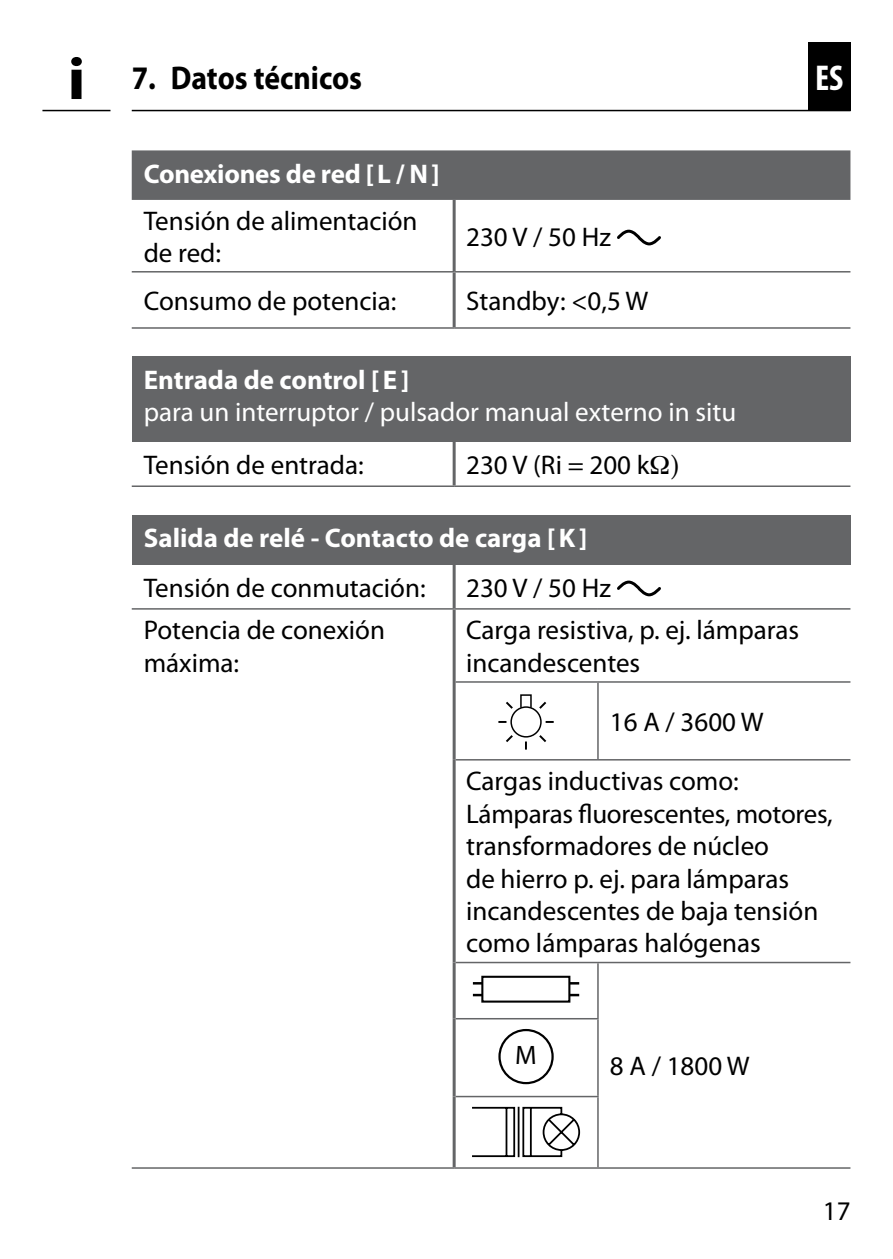
<style>
.page{position:relative;width:893px;height:1259px;background:#fff}
.page>*{position:absolute;margin:0;border:0;box-sizing:border-box;transform-origin:0 0}
.INFO-Icon{font:700 60px "Myriad Pro";color:#000;scale:1.1 1}
.t1{font:700 condensed 36px "Myriad Pro";color:#fff}
.t2{font:700 33px "Myriad Pro";color:#000;scale:.9 1}
.Fließtext_-_DE{font:27px/32.4px "Myriad Pro";color:#000}
.Fließtext_-_DE-2{font:27px/32.4px "Myriad Pro";color:#fff}
.Fließtext_-_DE-3{font:700 27px "Myriad Pro";color:#fff}
.Untertitel_-_DE{font:700 27px "Myriad Pro";letter-spacing:-.01em;color:#fff}
.t3{font:26.7px "Myriad Pro";color:#000}
.s1{font-weight:700}
</style>
<div class="page">
<div style="left:808px;top:42px;width:42px;height:69px;background:#000"></div>
<div style="left:132px;top:150px;width:718px;height:50px;background:#646567"></div>
<hr style="left:453px;top:200px;width:3px;height:71px;background:#646567">
<hr style="left:454px;top:271px;width:396px;height:1px;background:#646567">
<hr style="left:454px;top:327px;width:396px;height:2px;background:#646567">
<hr style="left:132px;top:271px;width:322px;height:1px;background:#646567">
<hr style="left:132px;top:327px;width:322px;height:2px;background:#646567">
<hr style="left:453px;top:272px;width:3px;height:55px;background:#646567">
<svg style="left:617px;top:229px;width:44px;height:17px"></svg>
<div style="left:132px;top:357px;width:718px;height:85px;background:#646567"></div>
<hr style="left:453px;top:442px;width:3px;height:43px;background:#646567">
<hr style="left:454px;top:485px;width:396px;height:2px;background:#646567">
<hr style="left:132px;top:485px;width:322px;height:2px;background:#646567">
<div style="left:132px;top:515px;width:718px;height:49px;background:#646567"></div>
<hr style="left:453px;top:564px;width:3px;height:44px;background:#646567">
<hr style="left:454px;top:608px;width:144px;height:1px;background:#646567">
<hr style="left:598px;top:608px;width:252px;height:1px;background:#646567">
<hr style="left:598px;top:961px;width:252px;height:2px;background:#646567">
<hr style="left:456px;top:759px;width:142px;height:1px;background:#646567">
<hr style="left:598px;top:759px;width:252px;height:1px;background:#646567">
<hr style="left:456px;top:961px;width:142px;height:2px;background:#646567">
<hr style="left:456px;top:1018px;width:143px;height:1px;background:#646567">
<hr style="left:456px;top:1095px;width:143px;height:2px;background:#646567">
<hr style="left:454px;top:1167px;width:144px;height:1px;background:#646567">
<hr style="left:598px;top:1167px;width:252px;height:1px;background:#646567">
<hr style="left:456px;top:681px;width:142px;height:2px;background:#646567">
<hr style="left:598px;top:681px;width:252px;height:2px;background:#646567">
<hr style="left:597px;top:683px;width:2px;height:76px;background:#646567">
<hr style="left:597px;top:963px;width:2px;height:55px;background:#646567">
<hr style="left:597px;top:1019px;width:2px;height:76px;background:#646567">
<hr style="left:597px;top:1097px;width:2px;height:70px;background:#646567">
<hr style="left:132px;top:608px;width:322px;height:1px;background:#646567">
<hr style="left:453px;top:609px;width:3px;height:73px;background:#646567">
<hr style="left:453px;top:682px;width:3px;height:78px;background:#646567">
<hr style="left:453px;top:760px;width:3px;height:202px;background:#646567">
<hr style="left:453px;top:962px;width:3px;height:56px;background:#646567">
<hr style="left:453px;top:1018px;width:3px;height:78px;background:#646567">
<hr style="left:453px;top:1096px;width:3px;height:71px;background:#646567">
<hr style="left:132px;top:1167px;width:322px;height:1px;background:#646567">
<svg style="left:617px;top:580px;width:44px;height:17px"></svg>
<div style="left:510px;top:706px;width:32px;height:31px;border:2px solid #000;border-radius:50%"></div>
<div style="left:520px;top:694px;width:12px;height:14px;border:2px solid #000"></div>
<svg style="left:525px;top:741px;width:2px;height:8px"></svg>
<svg style="left:546px;top:721px;width:8px;height:2px"></svg>
<svg style="left:498px;top:721px;width:8px;height:2px"></svg>
<svg style="left:539px;top:701px;width:7px;height:8px"></svg>
<svg style="left:506px;top:735px;width:7px;height:7px"></svg>
<svg style="left:539px;top:735px;width:7px;height:7px"></svg>
<svg style="left:506px;top:701px;width:7px;height:8px"></svg>
<div style="left:481px;top:975px;width:89px;height:27px;border:2px solid #000"></div>
<svg style="left:473px;top:982px;width:9px;height:2px"></svg>
<svg style="left:473px;top:994px;width:9px;height:2px"></svg>
<svg style="left:569px;top:982px;width:10px;height:2px"></svg>
<svg style="left:570px;top:994px;width:9px;height:2px"></svg>
<div style="left:498px;top:1029px;width:56px;height:55px;border:2px solid #000;border-radius:50%"></div>
<svg style="left:472px;top:1106px;width:108px;height:51px"></svg>
<hr style="left:132px;top:110px;width:719px;height:1px;background:#000">
<hr style="left:42px;top:110px;width:68px;height:1px;background:#000">
<p class="INFO-Icon" style="left:67px;top:45px;width:18px">i</p>
<p class="t2" style="left:132px;top:59px;width:258px">7. Datos técnicos</p>
<h2 class="t1" style="left:815px;top:58px;width:30px">ES</h2>
<p class="Untertitel_-_DE" style="left:144px;top:158px;width:297px">Conexiones de red [L / N]</p>
<p class="Fließtext_-_DE" style="left:144px;top:206px;width:275px;line-height:31.2px">Tensión de alimentación de red:</p>
<p class="Fließtext_-_DE" style="left:466px;top:221px;width:146px">230 V / 50 Hz</p>
<p class="Fließtext_-_DE" style="left:144px;top:285px;width:254px">Consumo de potencia:</p>
<p class="Fließtext_-_DE" style="left:466px;top:285px;width:184px">Standby: &lt;0,5 W</p>
<p class="Fließtext_-_DE-2" style="left:144px;top:364px;width:594px"><span class="s1">Entrada de control [E]<br></span>para un interruptor / pulsador manual externo in situ</p>
<p class="Fließtext_-_DE" style="left:144px;top:449px;width:221px">Tensión de entrada:</p>
<p class="Fließtext_-_DE" style="left:466px;top:449px;width:185px">230 V (Ri = 200 k</p>
<p class="Fließtext_-_DE-3" style="left:144px;top:523px;width:445px">Salida de relé - Contacto de carga [K]</p>
<p class="Fließtext_-_DE" style="left:144px;top:572px;width:283px">Tensión de conmutación:</p>
<p class="Fließtext_-_DE" style="left:466px;top:572px;width:146px">230 V / 50 Hz</p>
<p class="Fließtext_-_DE" style="left:144px;top:614px;width:243px">Potencia de conexión máxima:</p>
<p class="Fließtext_-_DE" style="left:466px;top:614px;width:334px">Carga resistiva, p. ej. lámparas incandescentes</p>
<p class="Fließtext_-_DE" style="left:610px;top:706px;width:155px">16 A / 3600 W</p>
<p class="Fließtext_-_DE" style="left:466px;top:765px;width:368px">Cargas inductivas como:<br>Lámparas fluorescentes, motores, transformadores de núcleo<br>de hierro p. ej. para lámparas incandescentes de baja tensión como lámparas halógenas</p>
<p class="t3" style="left:515px;top:1039px;width:23px">M</p>
<p class="Fließtext_-_DE" style="left:610px;top:1050px;width:141px">8 A / 1800 W</p>
<p class="Fließtext_-_DE" style="left:823px;top:1195px;width:29px">17</p>
</div>
